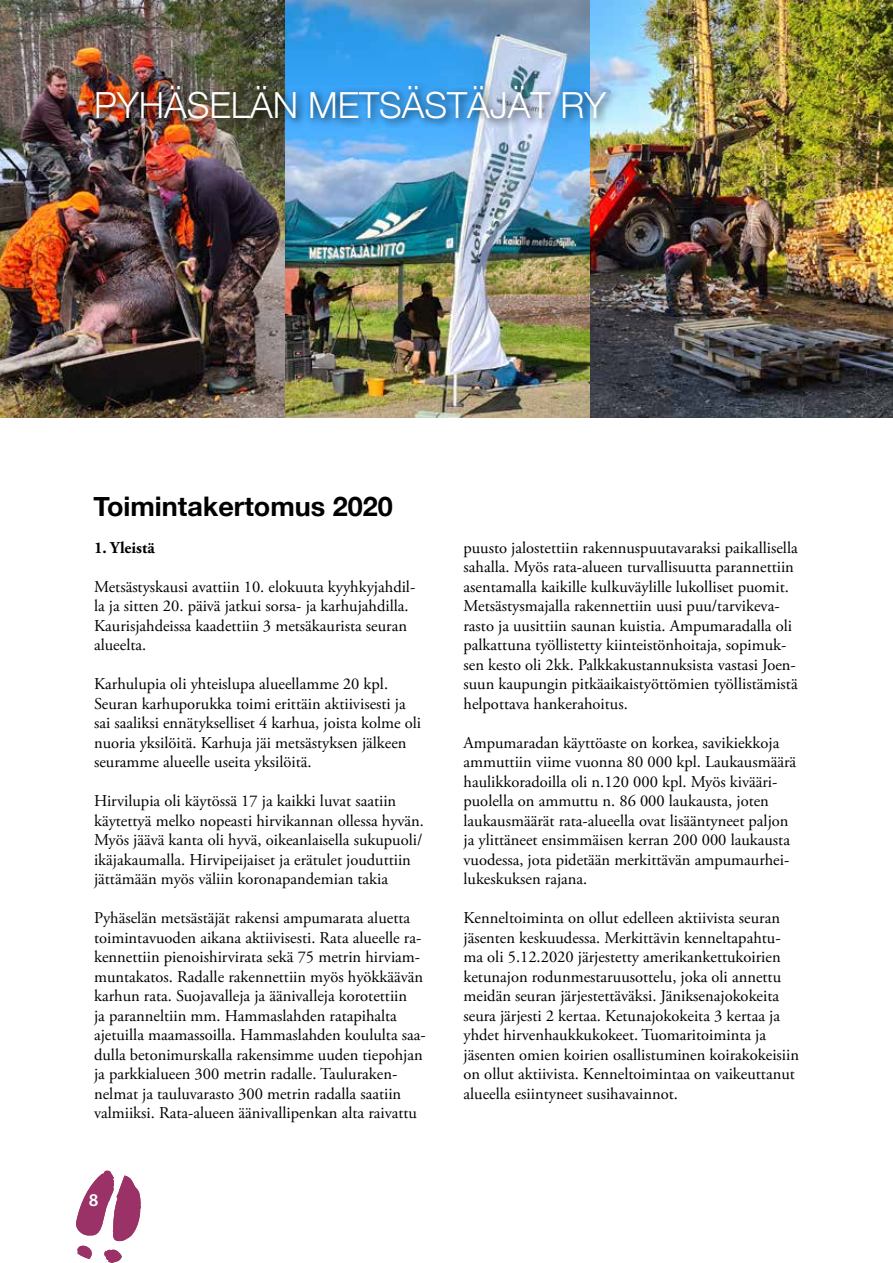
<style>
.page{position:relative;width:893px;height:1263px;background:#fff}
.page>*{position:absolute;margin:0;border:0;box-sizing:border-box;transform-origin:0 0}
.t1{font:300 36px "Helvetica Neue";color:#fff}
.t2{font:700 27px "Helvetica Neue";color:#000}
.t3{font:600 18px "Myriad Pro";color:#fff}
.t4{font:16.5px/19.5px "Adobe Garamond Pro";color:#000}
.t5{font:700 16.5px "Adobe Garamond Pro";color:#000}
</style>
<div class="page">
<svg style="left:76px;top:1170px;width:65px;height:93px"></svg>
<img style="left:0;top:0;width:286px;height:417px">
<img style="left:286px;top:0;width:607px;height:417px">
<div style="left:92px;top:81px;width:525px;height:48px;background:#000;opacity:.75"></div>
<h1 class="t1" style="left:94px;top:76px;width:513px">PYHÄSELÄN METSÄSTÄJÄT RY</h1>
<h2 class="t2" style="left:94px;top:485px;width:301px">Toimintakertomus 2020</h2>
<p class="t5" style="left:94px;top:538px;width:62px">1. Yleistä</p>
<p class="t4" style="left:94px;top:577px;width:323px">Metsästyskausi avattiin 10. elokuuta kyyhkyjahdil&shy;la ja sitten 20. päivä jatkui sorsa- ja karhujahdilla.<br>Kaurisjahdeissa kaadettiin 3 metsäkaurista seuran alueelta.</p>
<p class="t4" style="left:94px;top:675px;width:329px">Karhulupia oli yhteislupa alueellamme 20 kpl.<br>Seuran karhuporukka toimi erittäin aktiivisesti ja sai saaliksi ennätykselliset 4 karhua, joista kolme oli nuoria yksilöitä. Karhuja jäi metsästyksen jälkeen seuramme alueelle useita yksilöitä.</p>
<p class="t4" style="left:94px;top:792px;width:331px">Hirvilupia oli käytössä 17 ja kaikki luvat saatiin käytettyä melko nopeasti hirvikannan ollessa hyvän.<br>Myös jäävä kanta oli hyvä, oikeanlaisella sukupuoli/ ikäjakaumalla. Hirvipeijaiset ja erätulet jouduttiin jättämään myös väliin koronapandemian takia</p>
<p class="t4" style="left:94px;top:909px;width:333px">Pyhäselän metsästäjät rakensi ampumarata aluetta toimintavuoden aikana aktiivisesti. Rata alueelle ra&shy;kennettiin pienoishirvirata sekä 75 metrin hirviam&shy;muntakatos. Radalle rakennettiin myös hyökkäävän karhun rata. Suojavalleja ja äänivalleja korotettiin<br>ja paranneltiin mm. Hammaslahden ratapihalta ajetuilla maamassoilla. Hammaslahden koululta saa&shy;dulla betonimurskalla rakensimme uuden tiepohjan ja parkkialueen 300 metrin radalle. Tauluraken&shy;nelmat ja tauluvarasto 300 metrin radalla saatiin valmiiksi. Rata-alueen äänivallipenkan alta raivattu</p>
<p class="t3" style="left:89px;top:1188px;width:11px">8</p>
<p class="t4" style="left:463px;top:538px;width:336px">puusto jalostettiin rakennuspuutavaraksi paikallisella sahalla. Myös rata-alueen turvallisuutta parannettiin asentamalla kaikille kulkuväylille lukolliset puomit.<br>Metsästysmajalla rakennettiin uusi puu/tarvikeva&shy;rasto ja uusittiin saunan kuistia. Ampumaradalla oli palkattuna työllistetty kiinteistönhoitaja, sopimuk&shy;sen kesto oli 2kk. Palkkakustannuksista vastasi Joen&shy;suun kaupungin pitkäaikaistyöttömien työllistämistä helpottava hankerahoitus.</p>
<p class="t4" style="left:463px;top:733px;width:334px">Ampumaradan käyttöaste on korkea, savikiekkoja ammuttiin viime vuonna 80 000 kpl. Laukausmäärä haulikkoradoilla oli n.120 000 kpl. Myös kivääri&shy;puolella on ammuttu n. 86 000 laukausta, joten laukausmäärät rata-alueella ovat lisääntyneet paljon ja ylittäneet ensimmäisen kerran 200 000 laukausta vuodessa, jota pidetään merkittävän ampumaurhei&shy;lukeskuksen rajana.</p>
<p class="t4" style="left:463px;top:909px;width:337px">Kenneltoiminta on ollut edelleen aktiivista seuran jäsenten keskuudessa. Merkittävin kenneltapahtu&shy;ma oli 5.12.2020 järjestetty amerikankettukoirien ketunajon rodunmestaruusottelu, joka oli annettu meidän seuran järjestettäväksi. Jäniksenajokokeita seura järjesti 2 kertaa. Ketunajokokeita 3 kertaa ja yhdet hirvenhaukkukokeet. Tuomaritoiminta ja jäsenten omien koirien osallistuminen koirakokeisiin on ollut aktiivista. Kenneltoimintaa on vaikeuttanut alueella esiintyneet susihavainnot.</p>
</div>
